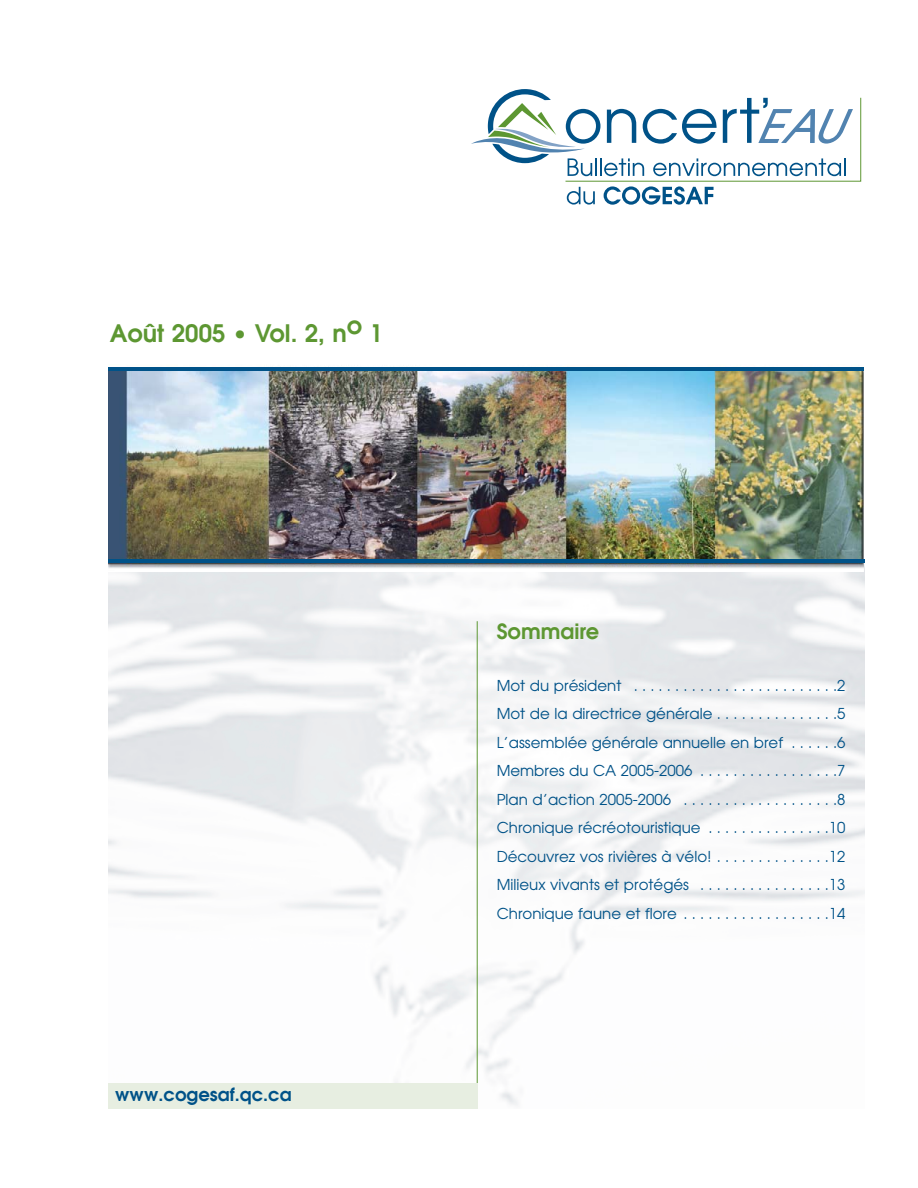
<style>
.page{position:relative;width:918px;height:1188px;background:#fff}
.page>*{position:absolute;margin:0;border:0;box-sizing:border-box;transform-origin:0 0}
.t1{font:600 24px "Avant Garde";color:#5d9732}
.t2{font:600 21px "Avant Garde";color:#5d9732}
.t3{font:600 18px "Avant Garde";color:#005288}
.t4{font:15px/28.5px "Avant Garde";color:#005288;text-align:justify}
</style>
<div class="page">
<img style="left:108px;top:371px;width:756px;height:198px">
<hr style="left:477px;top:621px;width:1px;height:487px;background:#5d9732">
<svg style="left:471px;top:89px;width:390px;height:116px"></svg>
<div style="left:108px;top:1083px;width:369px;height:25px;background:#e7eee1"></div>
<hr style="left:108px;top:559px;width:756px;height:4px;background:#005288">
<hr style="left:108px;top:367px;width:756px;height:4px;background:#005288">
<h1 class="t1" style="left:110px;top:324px;width:275px">Août 2005 • Vol. 2, no 1</h1>
<p class="t3" style="left:115px;top:1087px;width:178px">www.cogesaf.qc.ca</p>
<h2 class="t2" style="left:497px;top:624px;width:104px">Sommaire</h2>
<p class="t4" style="left:497px;top:672px;width:350px">Mot du président . . . . . . . . . . . . . . . . . . . . . . . . .2<br>Mot de la directrice générale . . . . . . . . . . . . . . .5<br>L’assemblée générale annuelle en bref . . . . . .6<br>Membres du CA 2005-2006 . . . . . . . . . . . . . . . . .7<br>Plan d’action 2005-2006 . . . . . . . . . . . . . . . . . . .8<br>Chronique récréotouristique . . . . . . . . . . . . . . .10<br>Découvrez vos rivières à vélo! . . . . . . . . . . . . . .12<br>Milieux vivants et protégés . . . . . . . . . . . . . . . .13<br>Chronique faune et flore . . . . . . . . . . . . . . . . . .14</p>
</div>
